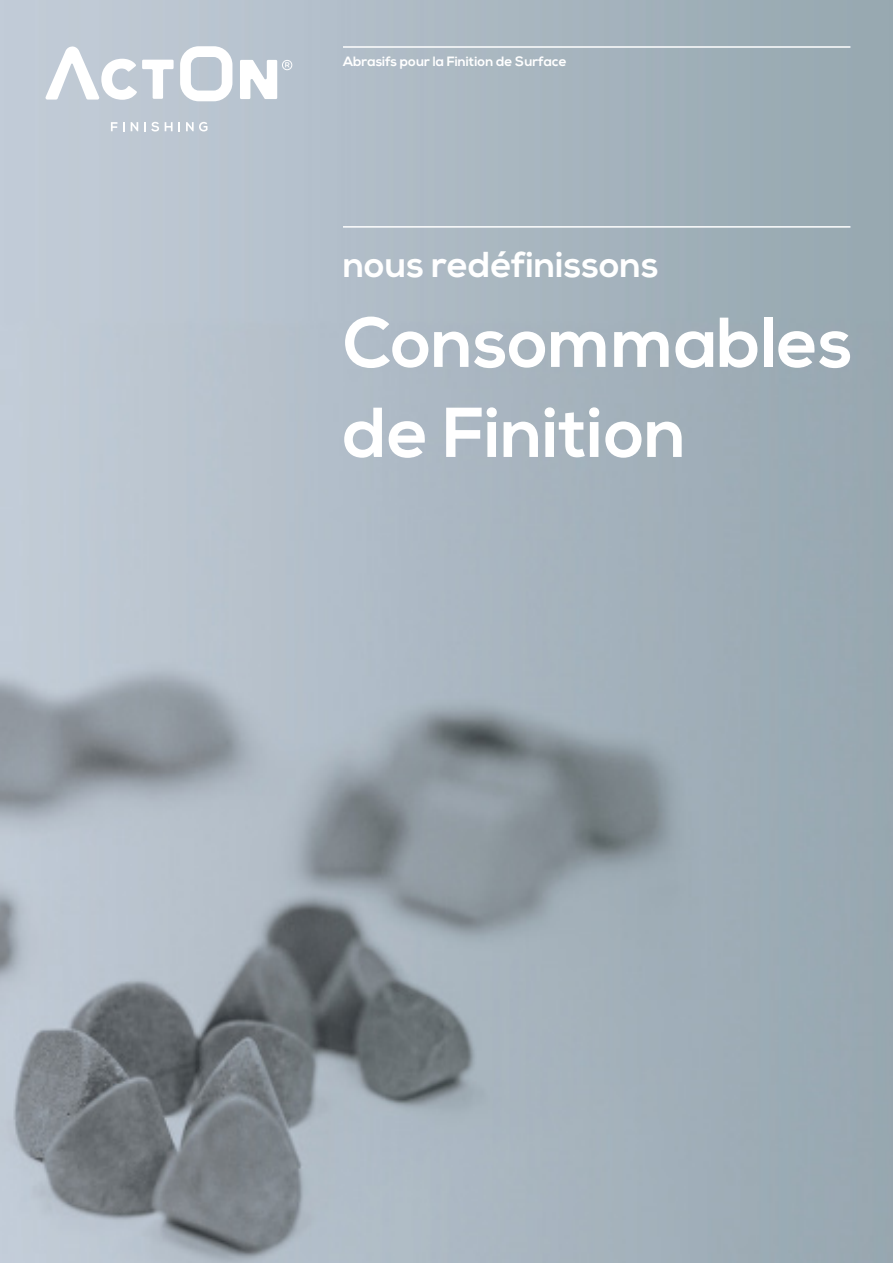
<style>
.page{position:relative;width:893px;height:1263px;background:#fff}
.page>*{position:absolute;margin:0;border:0;box-sizing:border-box;transform-origin:0 0}
.t1{font:700 70.5px/90px "Nexa";color:#fff}
.t2{font:700 36px "Nexa";color:#fff}
.t3{font:700 13.5px "Nexa";color:#fff}
</style>
<div class="page">
<img style="left:0;top:0;width:893px;height:1263px">
<hr style="left:343px;top:226px;width:507px;height:2px;background:#fff">
<hr style="left:343px;top:46px;width:507px;height:2px;background:#fff">
<svg style="left:111px;top:122px;width:6px;height:9px"></svg>
<svg style="left:123px;top:122px;width:2px;height:9px"></svg>
<svg style="left:131px;top:122px;width:7px;height:9px"></svg>
<svg style="left:144px;top:122px;width:15px;height:9px"></svg>
<svg style="left:165px;top:122px;width:15px;height:9px"></svg>
<svg style="left:186px;top:122px;width:21px;height:9px"></svg>
<svg style="left:180px;top:46px;width:52px;height:55px"></svg>
<svg style="left:240px;top:60px;width:37px;height:39px"></svg>
<svg style="left:45px;top:46px;width:129px;height:54px"></svg>
<svg style="left:285px;top:62px;width:5px;height:5px"></svg>
<div style="left:282px;top:60px;width:10px;height:10px;border:1px solid #fff;border-radius:50%"></div>
<p class="t3" style="left:343px;top:54px;width:225px">Abrasifs pour la Finition de Surface</p>
<h2 class="t2" style="left:343px;top:244px;width:317px">nous redéfinissons</h2>
<h1 class="t1" style="left:343px;top:300px;width:511px">Consommables de Finition</h1>
</div>
